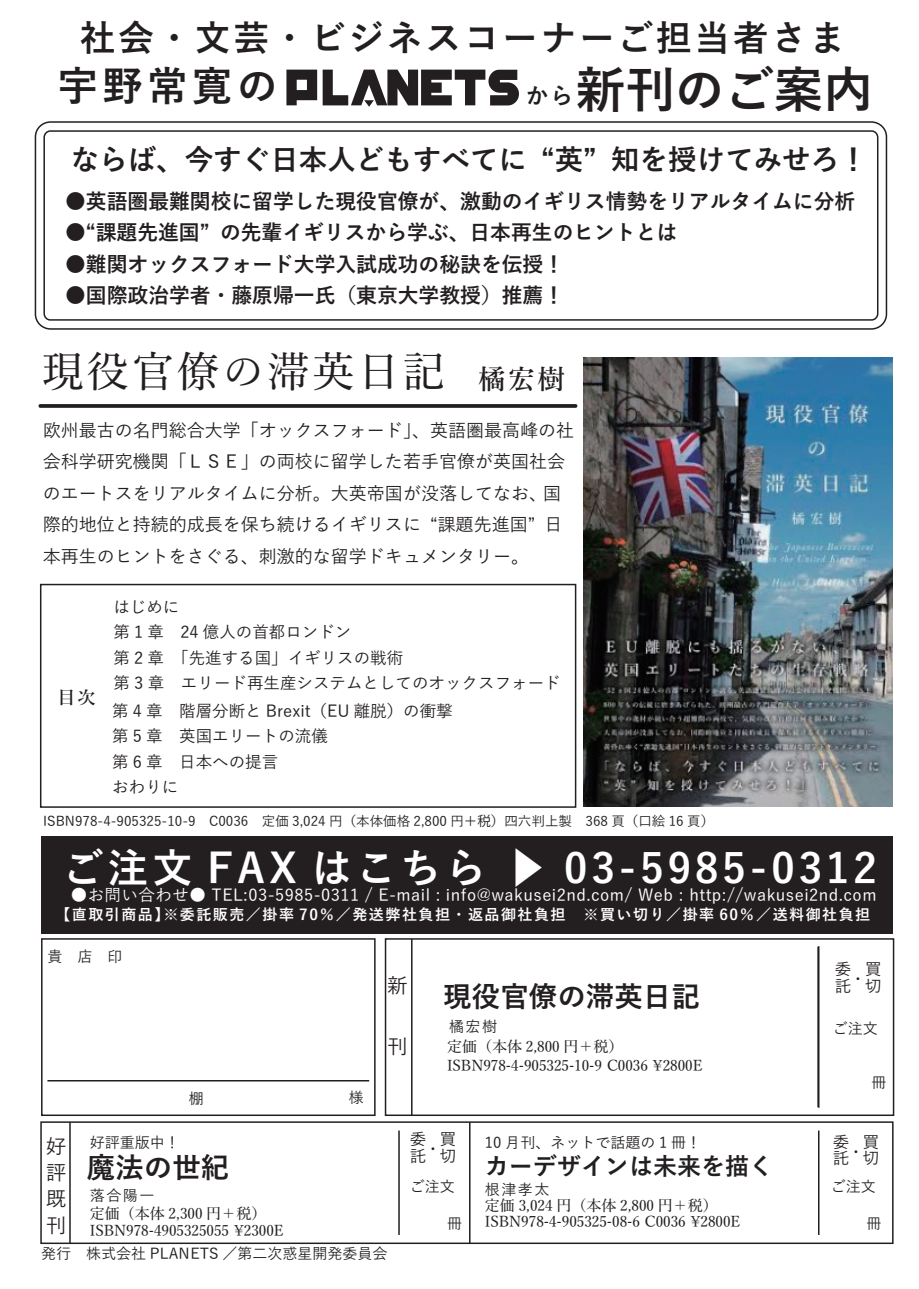
<style>
.page{position:relative;width:919px;height:1289px;background:#fff}
.page>*{position:absolute;margin:0;border:0;box-sizing:border-box;transform-origin:0 0}
.t1{font:700 49.5px "Yu Go";color:#231f20}
.t2{font:500 42px "Yu Min";letter-spacing:.075em;color:#231f20}
.t3{font:700 40.8px "Yu Go";letter-spacing:.1em;color:#231f20}
.t4{font:700 40.65px "Yu Go";letter-spacing:.1em;color:#fff}
.t5{font:700 35.7px "Yu Go";letter-spacing:.075em;color:#231f20}
.t6{font:700 28.5px "Yu Go";color:#231f20}
.t7{font:700 24px "Yu Go";color:#231f20}
.t8{font:700 22.5px "Yu Go";color:#231f20}
.t9{font:700 21px "Yu Go";color:#231f20}
.t10{font:500 20.4px/26.2px "Yu Go";color:#231f20;text-align:justify}
.t11{font:500 18px/31.5px "Yu Go";color:#231f20}
.t12{font:600 18px "Yu Min";color:#231f20}
.t13{font:500 16.5px/25.5px "Yu Go";color:#231f20}
.t14{font:500 16.5px "Yu Go";letter-spacing:.03em;color:#fff}
.t15{font:500 15px "Yu Min";color:#231f20}
.t16{font:500 15px "Yu Go";color:#231f20}
.t17{font:700 15px "Yu Go";letter-spacing:.1em;color:#fff}
.t18{font:500 13.5px "Yu Go";color:#231f20}
.s1{font-weight:600;font-size:27px}
.s2{font-family:"Koz Go Pr 6 N";font-weight:400}
</style>
<div class="page">
<div style="left:41px;top:836px;width:851px;height:97px;background:#231f20"></div>
<svg style="left:286px;top:70px;width:233px;height:37px"></svg>
<svg style="left:38px;top:404px;width:540px;height:4px;background:#302c2d"></svg>
<div style="left:35px;top:121px;width:852px;height:209px;border:2px solid #231f20;border-radius:15px"></div>
<div style="left:43px;top:130px;width:835px;height:191px;border:2px solid #231f20;border-radius:6px"></div>
<div style="left:385px;top:938px;width:509px;height:177px;border:2px solid #231f20"></div>
<hr style="left:411px;top:938px;width:1px;height:177px;background:#231f20">
<hr style="left:47px;top:1079px;width:322px;height:2px;background:#231f20">
<div style="left:40px;top:1121px;width:853px;height:122px;border:2px solid #231f20"></div>
<hr style="left:69px;top:1122px;width:2px;height:121px;background:#231f20">
<hr style="left:469px;top:1122px;width:1px;height:121px;background:#231f20">
<div style="left:41px;top:938px;width:334px;height:177px;border:2px solid #231f20"></div>
<hr style="left:398px;top:1130px;width:2px;height:104px;background:#231f20">
<hr style="left:818px;top:1130px;width:1px;height:104px;background:#231f20">
<hr style="left:818px;top:946px;width:1px;height:161px;background:#231f20">
<hr style="left:817px;top:946px;width:1px;height:161px;background:#231f20">
<img style="left:583px;top:358px;width:309px;height:448px">
<div style="left:40px;top:584px;width:536px;height:223px;border:2px solid #231f20"></div>
<h3 class="t5" style="left:80px;top:18px;width:767px">社会・文芸・ビジネスコーナーご担当者さま</h3>
<h3 class="t3" style="left:57px;top:63px;width:222px">宇野常寛の</h3>
<h1 class="t1" style="left:575px;top:62px;width:298px">新刊のご案内</h1>
<p class="t8" style="left:526px;top:83px;width:49px">から</p>
<h3 class="t6" style="left:71px;top:143px;width:798px">ならば、今すぐ日本人どもすべてに “英” 知を授けてみせろ！</h3>
<p class="t9" style="left:65px;top:189px;width:791px">●英語圏最難関校に留学した現役官僚が、激動のイギリス情勢をリアルタイムに分析</p>
<p class="t9" style="left:65px;top:221px;width:613px">●“課題先進国” の先輩イギリスから学ぶ、日本再生のヒントとは</p>
<p class="t9" style="left:65px;top:252px;width:500px">●難関オックスフォード大学入試成功の秘訣を伝授！</p>
<p class="t9" style="left:65px;top:284px;width:500px">●国際政治学者・藤原帰一氏（東京大学教授）推薦！</p>
<h2 class="t2" style="left:42px;top:333px;width:524px">現役官僚の滞英日記 <span class="s1">橘宏樹</span></h2>
<p class="t11" style="left:43px;top:412px;width:533px">欧州最古の名門総合大学「オックスフォード」、英語圏最高峰の社会科学研究機関「ＬＳＥ」の両校に留学した若手官僚が英国社会のエートスをリアルタイムに分析。大英帝国が没落してなお、国際的地位と持続的成長を保ち続けるイギリスに “課題先進国” 日本再生のヒントをさぐる、刺激的な留学ドキュメンタリー。</p>
<p class="t12" style="left:58px;top:686px;width:39px">目次</p>
<p class="t13" style="left:113px;top:591px;width:448px">はじめに<br>第 1 章　24 億人の首都ロンドン<br>第 2 章「先進する国」イギリスの戦術<br>第 3 章　エリード再生産システムとしてのオックスフォード</p>
<p class="t13" style="left:112px;top:695px;width:342px">第 4 章　階層分断と Brexit（EU 離脱）の衝撃第 5 章　英国エリートの流儀<br>第 6 章　日本への提言<br>おわりに</p>
<p class="t18" style="left:43px;top:809px;width:672px">ISBN978-4-905325-10-9　C0036　定価 3,024 円（本体価格 2,800 円<span class="s2">＋税</span>）四六判上製　368 頁（口絵 16 頁）</p>
<h3 class="t4" style="left:63px;top:845px;width:815px">ご注文 FAX はこちら <span class="s2">▶</span> 03-5985-0312</h3>
<p class="t14" style="left:71px;top:880px;width:807px">●お問い合わせ● TEL:03-5985-0311 / E-mail : info@wakusei2nd.com/ Web : http://wakusei2nd.com</p>
<p class="t17" style="left:55px;top:905px;width:816px">【直取引商品】※委託販売／掛率 70％／発送弊社負担・返品御社負担　※買い切り／掛率 60％／送料御社負担</p>
<p class="t16" style="left:47px;top:942px;width:76px">貴　店　印</p>
<p class="t16" style="left:189px;top:1084px;width:16px">棚</p>
<p class="t10" style="left:46px;top:1130px;width:22px">好評既刊</p>
<p class="t16" style="left:90px;top:1128px;width:91px">好評重版中！</p>
<h3 class="t6" style="left:87px;top:1151px;width:144px">魔法の世紀</h3>
<p class="t16" style="left:90px;top:1181px;width:66px">落合陽一</p>
<p class="t15" style="left:90px;top:1199px;width:178px">定価（本体 2,300 円＋税）</p>
<p class="t15" style="left:90px;top:1216px;width:195px">ISBN978-4905325055 ¥2300E</p>
<p class="t16" style="left:349px;top:1083px;width:16px">様</p>
<p class="t10" style="left:387px;top:969px;width:22px">新</p>
<p class="t10" style="left:387px;top:1031px;width:22px">刊</p>
<h3 class="t6" style="left:443px;top:980px;width:258px">現役官僚の滞英日記</h3>
<p class="t16" style="left:449px;top:1013px;width:49px">橘宏樹</p>
<p class="t15" style="left:447px;top:1032px;width:178px">定価（本体 2,800 円＋税）</p>
<p class="t15" style="left:447px;top:1051px;width:257px">ISBN978-4-905325-10-9 C0036 ¥2800E</p>
<p class="t13" style="left:410px;top:1128px;width:18px;line-height:16.5px">委託</p>
<p class="t13" style="left:425px;top:1130px;width:33px;line-height:13.2px;text-align:right">買・切</p>
<p class="t16" style="left:485px;top:1128px;width:218px">10 月刊、ネットで話題の 1 冊！</p>
<h3 class="t7" style="left:485px;top:1152px;width:290px">カーデザインは未来を描く</h3>
<p class="t13" style="left:834px;top:958px;width:18px;line-height:16.5px">委託</p>
<p class="t13" style="left:849px;top:960px;width:33px;line-height:13.2px;text-align:right">買・切</p>
<p class="t16" style="left:832px;top:1014px;width:46px">ご注文</p>
<p class="t16" style="left:871px;top:1068px;width:16px">冊</p>
<p class="t13" style="left:832px;top:1131px;width:18px;line-height:16.2px">委託</p>
<p class="t13" style="left:847px;top:1132px;width:33px;line-height:13.2px;text-align:right">買・切</p>
<p class="t16" style="left:410px;top:1172px;width:46px">ご注文</p>
<p class="t16" style="left:830px;top:1172px;width:46px">ご注文</p>
<p class="t16" style="left:485px;top:1175px;width:66px">根津孝太</p>
<p class="t15" style="left:485px;top:1191px;width:234px">定価 3,024 円（本体 2,800 円＋税）</p>
<p class="t15" style="left:485px;top:1207px;width:257px">ISBN978-4-905325-08-6 C0036 ¥2800E</p>
<p class="t16" style="left:447px;top:1209px;width:16px">冊</p>
<p class="t16" style="left:866px;top:1209px;width:16px">冊</p>
<p class="t16" style="left:41px;top:1239px;width:348px">発行　株式会社 PLANETS ／第二次惑星開発委員会</p>
</div>
